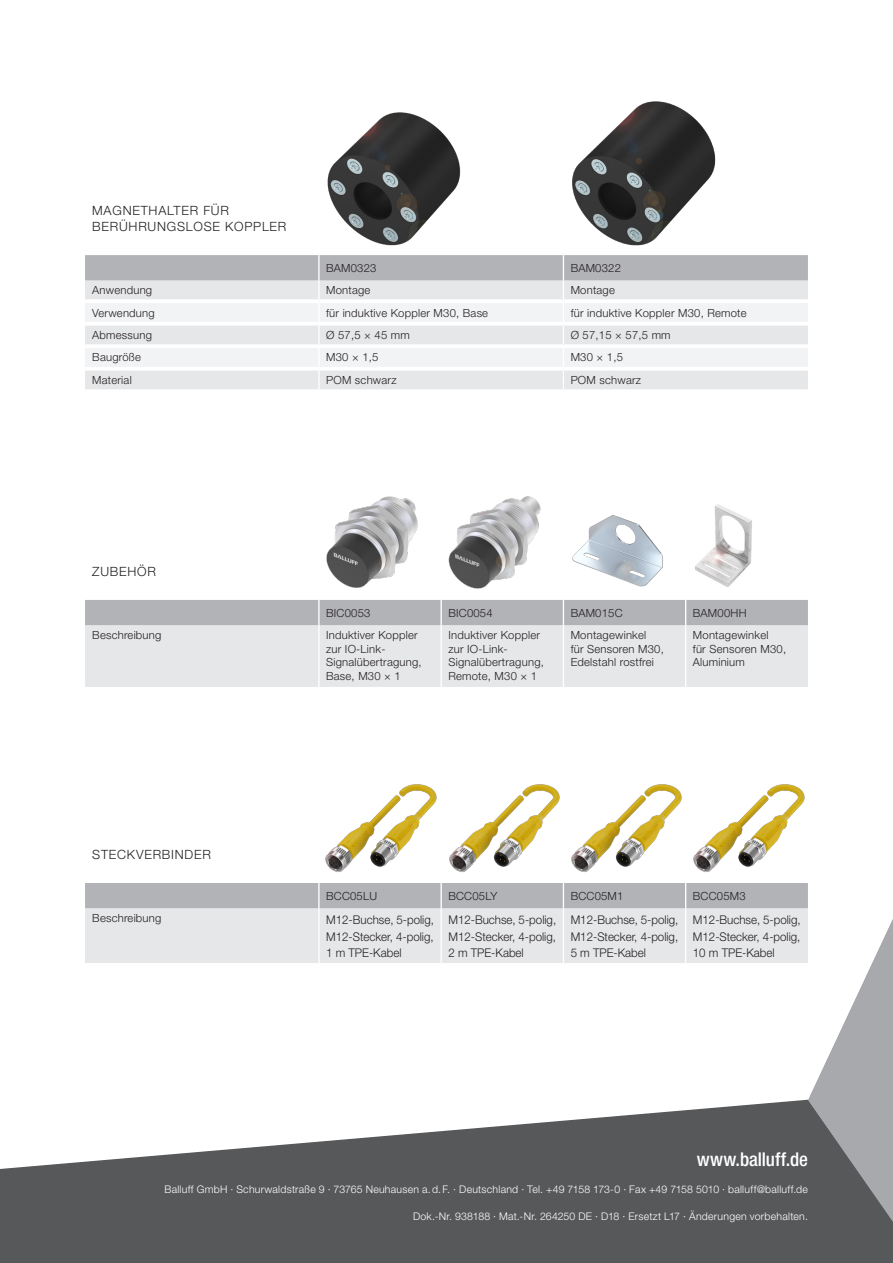
<style>
.page{position:relative;width:893px;height:1263px;background:#fff}
.page>*{position:absolute;margin:0;border:0;box-sizing:border-box;transform-origin:0 0}
._8Pt_Fließtext{font:500 condensed 19.05px "Helvetica Neue LT Pro";letter-spacing:-.005em;color:#fff}
.t1{font:300 12.75px/16.5px "Helvetica Neue LT Pro";letter-spacing:.06em;color:#231f20}
.t2{font:300 12px/16.5px "Helvetica Neue LT Pro";color:#231f20;text-align:justify;scale:.96 1}
.t3{font:300 11.25px/13.5px "Helvetica Neue LT Pro";letter-spacing:.02em;color:#231f20}
._8Pt_Fließtext-2{font:300 10.5px "Helvetica Neue LT Pro";letter-spacing:.025em;color:#fff}
</style>
<div class="page">
<svg style="left:805px;top:919px;width:88px;height:181px"></svg>
<svg style="left:0;top:1100px;width:893px;height:163px;fill:#57585a"></svg>
<svg style="left:85px;top:255px;width:723px;height:134px"></svg>
<hr style="left:85px;top:322px;width:234px;height:4px;background:#fff">
<hr style="left:319px;top:322px;width:244px;height:4px;background:#fff">
<hr style="left:563px;top:322px;width:245px;height:4px;background:#fff">
<hr style="left:85px;top:344px;width:234px;height:4px;background:#fff">
<hr style="left:319px;top:344px;width:244px;height:4px;background:#fff">
<hr style="left:563px;top:344px;width:245px;height:4px;background:#fff">
<hr style="left:85px;top:367px;width:234px;height:4px;background:#fff">
<hr style="left:319px;top:367px;width:244px;height:4px;background:#fff">
<hr style="left:563px;top:367px;width:245px;height:4px;background:#fff">
<svg style="left:85px;top:600px;width:723px;height:87px;background:#d7d8da"></svg>
<svg style="left:85px;top:883px;width:723px;height:80px;background:#d8d9db"></svg>
<img style="left:572px;top:101px;width:144px;height:145px">
<img style="left:327px;top:112px;width:134px;height:134px">
<img style="left:326px;top:496px;width:92px;height:92px">
<img style="left:448px;top:496px;width:93px;height:93px">
<img style="left:695px;top:504px;width:57px;height:83px">
<img style="left:567px;top:515px;width:101px;height:86px">
<img style="left:320px;top:784px;width:488px;height:106px">
<p class="t1" style="left:92px;top:202px;width:196px">MAGNETHALTER FÜR<br>BERÜHRUNGSLOSE KOPPLER</p>
<p class="t3" style="left:326px;top:261px;width:52px">BAM0323</p>
<p class="t3" style="left:571px;top:261px;width:52px">BAM0322</p>
<p class="t3" style="left:92px;top:283px;width:61px">Anwendung</p>
<p class="t3" style="left:326px;top:283px;width:46px">Montage</p>
<p class="t3" style="left:571px;top:283px;width:46px">Montage</p>
<p class="t3" style="left:92px;top:305px;width:64px">Verwendung</p>
<p class="t3" style="left:326px;top:305px;width:163px">für induktive Koppler M30, Base</p>
<p class="t3" style="left:571px;top:305px;width:177px">für induktive Koppler M30, Remote</p>
<p class="t3" style="left:92px;top:328px;width:61px">Abmessung</p>
<p class="t3" style="left:326px;top:328px;width:85px">Ø 57,5 × 45 mm</p>
<p class="t3" style="left:571px;top:328px;width:101px">Ø 57,15 × 57,5 mm</p>
<p class="t3" style="left:92px;top:350px;width:50px">Baugröße</p>
<p class="t3" style="left:326px;top:350px;width:54px">M30 × 1,5</p>
<p class="t3" style="left:571px;top:350px;width:54px">M30 × 1,5</p>
<p class="t3" style="left:92px;top:373px;width:41px">Material</p>
<p class="t3" style="left:326px;top:373px;width:72px">POM schwarz</p>
<p class="t3" style="left:571px;top:373px;width:72px">POM schwarz</p>
<p class="t1" style="left:92px;top:563px;width:65px">ZUBEHÖR</p>
<p class="t3" style="left:326px;top:606px;width:46px">BIC0053</p>
<p class="t3" style="left:448px;top:606px;width:46px">BIC0054</p>
<p class="t3" style="left:571px;top:606px;width:53px">BAM015C</p>
<p class="t3" style="left:693px;top:606px;width:55px">BAM00HH</p>
<p class="t3" style="left:92px;top:628px;width:71px">Beschreibung</p>
<p class="t3" style="left:326px;top:628px;width:97px">Induktiver Koppler zur IO-Link-<br>Signalübertragung,<br>Base, M30 × 1</p>
<p class="t3" style="left:448px;top:628px;width:97px">Induktiver Koppler zur IO-Link-<br>Signalübertragung,<br>Remote, M30 × 1</p>
<p class="t3" style="left:571px;top:628px;width:95px">Montagewinkel<br>für Sensoren M30,<br>Edelstahl rostfrei</p>
<p class="t3" style="left:693px;top:628px;width:95px">Montagewinkel<br>für Sensoren M30,<br>Aluminium</p>
<p class="t1" style="left:92px;top:846px;width:120px">STECKVERBINDER</p>
<p class="t3" style="left:326px;top:889px;width:52px">BCC05LU</p>
<p class="t3" style="left:448px;top:889px;width:50px">BCC05LY</p>
<p class="t3" style="left:571px;top:889px;width:54px">BCC05M1</p>
<p class="t3" style="left:693px;top:889px;width:54px">BCC05M3</p>
<p class="t3" style="left:92px;top:911px;width:71px">Beschreibung</p>
<p class="t2" style="left:326px;top:911px;width:114px">M12-Buchse, 5-polig, M12-Stecker, 4-polig, 1 m TPE-Kabel</p>
<p class="t2" style="left:448px;top:911px;width:114px">M12-Buchse, 5-polig, M12-Stecker, 4-polig, 2 m TPE-Kabel</p>
<p class="t2" style="left:571px;top:911px;width:114px">M12-Buchse, 5-polig, M12-Stecker, 4-polig, 5 m TPE-Kabel</p>
<p class="t2" style="left:693px;top:911px;width:114px">M12-Buchse, 5-polig, M12-Stecker, 4-polig, 10 m TPE-Kabel</p>
<p class="_8Pt_Fließtext" style="left:697px;top:1148px;width:113px">www.balluff.de</p>
<p class="_8Pt_Fließtext-2" style="left:164px;top:1183px;width:645px">Balluff GmbH · Schurwaldstraße 9 · 73765 Neuhausen a.d. F. · Deutschland · Tel. +49 7158 173-0 · Fax +49 7158 5010 · balluff@balluff.de</p>
<p class="_8Pt_Fließtext-2" style="left:413px;top:1210px;width:396px">Dok.-Nr. 938188 · Mat.-Nr. 264250 DE · D18 · Ersetzt L17 · Änderungen vorbehalten.</p>
</div>
